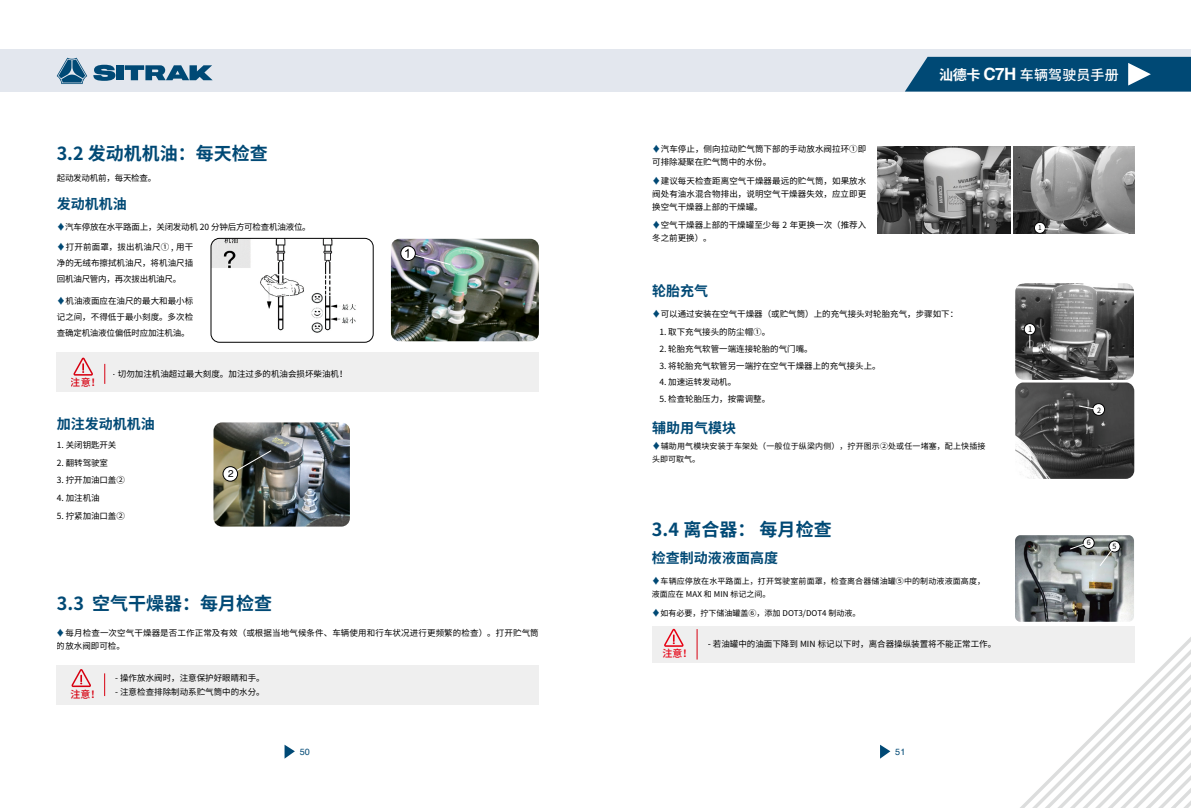
<style>
.page{position:relative;width:1191px;height:808px;background:#fff}
.page>*{position:absolute;margin:0;border:0;box-sizing:border-box;transform-origin:0 0}
.t1{font:700 18px "Source Han Sans CN";color:#004975}
.t2{font:700 14px "Source Han Sans CN";color:#004975}
.t3{font:500 14px "Source Han Sans CN";letter-spacing:.01em;color:#fff}
.t4{font:500 10px "Source Han Sans CN";color:#e60012}
.t5{font:10px "Helvetica";color:#000}
.t6{font:9px "Helvetica";color:#004975}
.t7{font:8.5px/13px "Source Han Sans CN";color:#000;text-align:justify}
.t8{font:8.5px "Source Han Sans CN";letter-spacing:-.025em;color:#000}
.t9{font:8px/12.8px "Source Han Sans CN";letter-spacing:.015em;color:#000}
.t10{font:7.8px "Source Han Sans CN";color:#000}
.t11{font:7.2px "Source Han Sans CN";color:#000}
.s1{font-weight:700;color:#004975}
.s2{font-weight:700}
.s3{font-family:"Helvetica";font-weight:700;font-size:17px}
.s4{font-weight:700;font-size:8.5px;color:#004975}
.s5{font-size:9px}
</style>
<div class="page">
<div style="left:0;top:49px;width:1191px;height:43px;background:#e3e7ee"></div>
<svg style="left:905px;top:57px;width:286px;height:35px;background:#12557e"></svg>
<svg style="left:284px;top:745px;width:11px;height:14px"></svg>
<svg style="left:880px;top:745px;width:10px;height:14px"></svg>
<svg style="left:1020px;top:630px;width:171px;height:178px"></svg>
<svg style="left:57px;top:58px;width:30px;height:26px"></svg>
<div style="left:116px;top:65px;width:7px;height:15px;background:#004975"></div>
<svg style="left:93px;top:65px;width:22px;height:16px"></svg>
<svg style="left:125px;top:65px;width:88px;height:15px"></svg>
<div style="left:57px;top:353px;width:482px;height:39px;background:#efefef"></div>
<svg style="left:104px;top:364px;width:1px;height:20px"></svg>
<svg style="left:74px;top:358px;width:19px;height:18px"></svg>
<img style="left:211px;top:238px;width:161px;height:100px">
<div style="left:211px;top:238px;width:162px;height:104px;border:1px solid #000;border-radius:9px"></div>
<img style="left:391px;top:239px;width:148px;height:102px">
<div style="left:401px;top:246px;width:14px;height:15px;background:#fff;border-radius:50%"></div>
<div style="left:401px;top:246px;width:14px;height:15px;border:1px solid #000;border-radius:50%"></div>
<svg style="left:405px;top:249px;width:46px;height:16px"></svg>
<img style="left:213px;top:422px;width:137px;height:105px">
<svg style="left:229px;top:450px;width:43px;height:25px"></svg>
<div style="left:223px;top:467px;width:15px;height:14px;background:#fff;border-radius:50%"></div>
<div style="left:223px;top:466px;width:15px;height:15px;border:1px solid #000;border-radius:50%"></div>
<div style="left:57px;top:665px;width:482px;height:39px;background:#efefef"></div>
<svg style="left:72px;top:669px;width:19px;height:18px"></svg>
<svg style="left:104px;top:673px;width:1px;height:23px"></svg>
<img style="left:877px;top:146px;width:133px;height:88px">
<img style="left:1013px;top:146px;width:121px;height:88px">
<div style="left:1034px;top:222px;width:11px;height:11px;background:#fff;border-radius:50%"></div>
<div style="left:1034px;top:222px;width:11px;height:12px;border:1px solid #000;border-radius:50%"></div>
<svg style="left:1038px;top:225px;width:21px;height:5px"></svg>
<img style="left:1015px;top:283px;width:119px;height:97px">
<svg style="left:1029px;top:335px;width:1px;height:13px"></svg>
<div style="left:1024px;top:324px;width:11px;height:11px;background:#fff;border-radius:50%"></div>
<div style="left:1024px;top:323px;width:11px;height:12px;border:1px solid #000;border-radius:50%"></div>
<img style="left:1015px;top:382px;width:119px;height:97px">
<div style="left:1092px;top:404px;width:12px;height:11px;background:#fff;border-radius:50%"></div>
<div style="left:1092px;top:403px;width:12px;height:12px;border:1px solid #000;border-radius:50%"></div>
<svg style="left:1078px;top:405px;width:17px;height:5px"></svg>
<img style="left:1015px;top:535px;width:119px;height:87px">
<div style="left:1109px;top:541px;width:11px;height:11px;background:#fff;border-radius:50%"></div>
<div style="left:1108px;top:541px;width:12px;height:11px;border:1px solid #000;border-radius:50%"></div>
<div style="left:1083px;top:537px;width:11px;height:11px;background:#fff;border-radius:50%"></div>
<div style="left:1083px;top:537px;width:11px;height:12px;border:1px solid #000;border-radius:50%"></div>
<svg style="left:1099px;top:548px;width:14px;height:18px"></svg>
<svg style="left:1069px;top:543px;width:16px;height:7px"></svg>
<div style="left:652px;top:626px;width:482px;height:37px;background:#efefef"></div>
<svg style="left:664px;top:629px;width:19px;height:18px"></svg>
<hr style="left:697px;top:629px;width:1px;height:30px;background:#e60012">
<h1 class="t1" style="left:57px;top:143px;width:213px">3.2 发动机机油：每天检查</h1>
<p class="t8" style="left:57px;top:173px;width:101px">起动发动机前，每天检查。</p>
<h2 class="t2" style="left:57px;top:196px;width:71px">发动机机油</h2>
<p class="t8" style="left:57px;top:222px;width:256px"><span class="s1">♦</span>汽车停放在水平路面上，关闭发动机 20 分钟后方可检查机油液位。</p>
<p class="t7" style="left:57px;top:239px;width:138px;line-height:16px"><span class="s1">♦</span>打开前面罩，拔出机油尺① , 用干净的无绒布擦拭机油尺，将机油尺插回机油尺管内，再次拔出机油尺。</p>
<p class="t7" style="left:57px;top:293px;width:138px;line-height:16px"><span class="s1">♦</span>机油液面应在油尺的最大和最小标记之间，不得低于最小刻度。多次检查确定机油液位偏低时应加注机油。</p>
<p class="t7" style="left:113px;top:367px;width:236px">- 切勿加注机油超过最大刻度。加注过多的机油会损坏柴油机！</p>
<p class="t4" style="left:71px;top:377px;width:31px">注意！</p>
<h2 class="t2" style="left:57px;top:416px;width:99px">加注发动机机油</h2>
<p class="t7" style="left:57px;top:438px;width:61px">1. 关闭钥匙开关</p>
<p class="t7" style="left:57px;top:456px;width:53px">2. 翻转驾驶室</p>
<p class="t7" style="left:57px;top:474px;width:70px">3. 拧开加油口盖②</p>
<p class="t7" style="left:57px;top:491px;width:44px">4. 加注机油</p>
<p class="t7" style="left:57px;top:509px;width:70px">5. 拧紧加油口盖②</p>
<p class="t5" style="left:228px;top:468px;width:7px">2</p>
<h1 class="t1" style="left:57px;top:593px;width:217px">3.3 空气干燥器：每月检查</h1>
<p class="t7" style="left:57px;top:626px;width:483px"><span class="s1">♦</span>每月检查一次空气干燥器是否工作正常及有效（或根据当地气候条件、车辆使用和行车状况进行更频繁的检查）。打开贮气筒的放水阀即可检。</p>
<p class="t7" style="left:115px;top:671px;width:151px">- 操作放水阀时，注意保护好眼睛和手。</p>
<p class="t4" style="left:70px;top:688px;width:31px">注意！</p>
<p class="t7" style="left:115px;top:685px;width:151px">- 注意检查排除制动系贮气筒中的水分。</p>
<p class="t7" style="left:652px;top:143px;width:216px"><span class="s1">♦</span>汽车停止，侧向拉动贮气筒下部的手动放水阀拉环①即可排除凝聚在贮气筒中的水份。</p>
<p class="t7" style="left:652px;top:174px;width:216px"><span class="s1">♦</span>建议每天检查距离空气干燥器最远的贮气筒，如果放水阀处有油水混合物排出，说明空气干燥器失效，应立即更换空气干燥器上部的干燥罐。</p>
<p class="t7" style="left:652px;top:219px;width:215px"><span class="s1">♦</span>空气干燥器上部的干燥罐至少每 2 年更换一次（推荐入冬之前更换）。</p>
<h2 class="t3" style="left:939px;top:67px;width:181px"><span class="s2">汕德卡</span> <span class="s3">C7H</span> 车辆驾驶员手册</h2>
<h2 class="t2" style="left:652px;top:282px;width:57px">轮胎充气</h2>
<p class="t7" style="left:652px;top:307px;width:307px"><span class="s1">♦</span>可以通过安装在空气干燥器（或贮气筒）上的充气接头对轮胎充气，步骤如下：</p>
<p class="t7" style="left:659px;top:326px;width:112px">1. 取下充气接头的防尘帽①。</p>
<p class="t7" style="left:659px;top:343px;width:155px">2. 轮胎充气软管一端连接轮胎的气门嘴。</p>
<p class="t7" style="left:659px;top:359px;width:223px">3. 将轮胎充气软管另一端拧在空气干燥器上的充气接头上。</p>
<p class="t7" style="left:659px;top:376px;width:78px">4. 加速运转发动机。</p>
<p class="t7" style="left:659px;top:393px;width:112px">5. 检查轮胎压力，按需调整。</p>
<h2 class="t2" style="left:652px;top:420px;width:85px">辅助用气模块</h2>
<p class="t9" style="left:652px;top:440px;width:335px"><span class="s4">♦</span>辅助用气模块安装于车架处（一般位于纵梁内侧），拧开图示②处或任一堵塞，配上快插接头即可取气。</p>
<h1 class="t1" style="left:652px;top:520px;width:181px">3.4 离合器： 每月检查</h1>
<h2 class="t2" style="left:652px;top:550px;width:127px">检查制动液液面高度</h2>
<p class="t9" style="left:652px;top:575px;width:334px"><span class="s4">♦</span>车辆应停放在水平路面上，打开驾驶室前面罩，检查离合器储油罐⑤中的制动液液面高度，液面应在 MAX 和 MIN 标记之间。</p>
<p class="t9" style="left:652px;top:606px;width:210px"><span class="s4">♦</span>如有必要，拧下储油罐盖⑥，添加 DOT3/DOT4 制动液。</p>
<p class="t7" style="left:707px;top:638px;width:290px"><span class="s5">-</span> 若油罐中的油面下降到 MIN 标记以下时，离合器操纵装置将不能正常工作。</p>
<p class="t4" style="left:662px;top:648px;width:31px">注意！</p>
<p class="t10" style="left:1028px;top:325px;width:6px">1</p>
<p class="t11" style="left:1097px;top:406px;width:6px">2</p>
<p class="t11" style="left:1086px;top:539px;width:6px">6</p>
<p class="t11" style="left:1112px;top:542px;width:6px">5</p>
<p class="t6" style="left:300px;top:746px;width:12px">50</p>
<p class="t6" style="left:895px;top:746px;width:12px">51</p>
</div>
